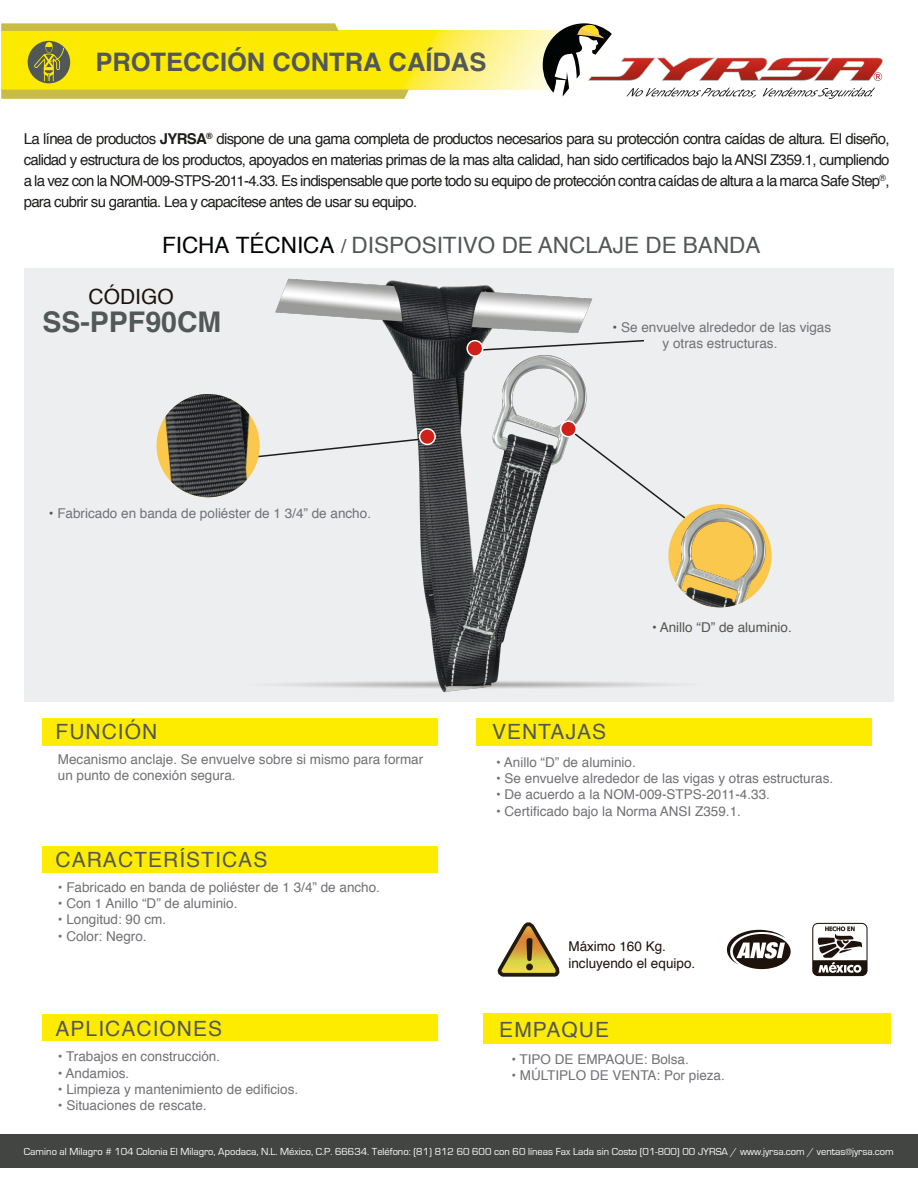
<style>
.page{position:relative;width:918px;height:1188px;background:#fff}
.page>*{position:absolute;margin:0;border:0;box-sizing:border-box;transform-origin:0 0}
.t1{font:700 28.5px "Helvetica";color:#525758}
.t2{font:700 25.5px "Helvetica";color:#525758}
.t3{font:22.5px "Helvetica";color:#535758}
.t4{font:21px "Helvetica";letter-spacing:.05em;color:#525758}
.t5{font:21px "Helvetica";color:#1e120d}
.t6{font:15px/21px "Helvetica";letter-spacing:-.05em;color:#1e1d1c;text-align:justify}
.t7{font:13.5px/16.2px "Helvetica";color:#717176}
.t8{font:13.5px/16.2px "Helvetica";color:#1e120d}
.t9{font:13.5px "Helvetica";color:#545450}
.t10{font:10.5px "Eurostile";color:#fff}
.s1{font-weight:700}
.s2{color:#000402}
.s3{font-size:19.5px}
.s4{color:#545450}
</style>
<div class="page">
<div style="left:24px;top:268px;width:870px;height:434px;background:#edeef0"></div>
<img style="left:275px;top:278px;width:318px;height:415px">
<img style="left:275px;top:681px;width:396px;height:8px">
<div style="left:0;top:1135px;width:918px;height:33px;background:#434543"></div>
<div style="left:42px;top:718px;width:396px;height:28px;background:#feec00"></div>
<div style="left:476px;top:718px;width:396px;height:28px;background:#feec00"></div>
<div style="left:42px;top:846px;width:396px;height:27px;background:#feec00"></div>
<div style="left:42px;top:1014px;width:396px;height:27px;background:#feec00"></div>
<svg style="left:497px;top:922px;width:63px;height:55px"></svg>
<div style="left:526px;top:964px;width:7px;height:6px;background:#211a10;border-radius:50%"></div>
<svg style="left:812px;top:923px;width:56px;height:53px"></svg>
<svg style="left:727px;top:930px;width:64px;height:39px"></svg>
<div style="left:483px;top:1014px;width:408px;height:30px;background:#feec00"></div>
<svg style="left:1px;top:31px;width:542px;height:59px;background:#fceb20"></svg>
<svg style="left:28px;top:41px;width:42px;height:42px;background:#8c8939"></svg>
<svg style="left:1px;top:23px;width:338px;height:8px;background:#c9bf4f"></svg>
<svg style="left:1px;top:90px;width:408px;height:9px;background:#c8bd4b"></svg>
<svg style="left:543px;top:23px;width:340px;height:76px"></svg>
<svg style="left:566px;top:427px;width:119px;height:93px"></svg>
<div style="left:561px;top:421px;width:15px;height:16px;background:#d0201a;border-radius:50%"></div>
<div style="left:560px;top:420px;width:17px;height:17px;border:2px solid #fff;border-radius:50%"></div>
<img style="left:668px;top:504px;width:104px;height:103px;border-radius:52px">
<svg style="left:257px;top:438px;width:164px;height:26px"></svg>
<img style="left:157px;top:394px;width:103px;height:103px;border-radius:52px">
<div style="left:420px;top:429px;width:15px;height:15px;background:#d0201a;border-radius:50%"></div>
<div style="left:419px;top:428px;width:17px;height:17px;border:2px solid #fff;border-radius:50%"></div>
<svg style="left:474px;top:339px;width:170px;height:13px"></svg>
<div style="left:467px;top:341px;width:16px;height:15px;background:#d0201a;border-radius:50%"></div>
<div style="left:466px;top:340px;width:17px;height:17px;border:2px solid #fff;border-radius:50%"></div>
<h2 class="t2" style="left:95px;top:46px;width:392px">PROTECCIÓN CONTRA CAÍDAS</h2>
<p class="t6" style="left:24px;top:129px;width:868px">La línea de productos <span class="s1">JYRSA</span><sup>®</sup> dispone de una gama completa de productos necesarios para su protección contra caídas de altura. El diseño, calidad y estructura de los productos, apoyados en materias primas de la mas alta calidad, han sido certificados bajo la ANSI Z359.1, cumpliendo a la vez con la NOM-009-STPS-2011-4.33. Es indispensable que porte todo su equipo de protección contra caídas de altura a la marca Safe Step<sup>®</sup>, para cubrir su garantia. Lea y capacítese antes de usar su equipo.</p>
<h3 class="t3" style="left:162px;top:228px;width:600px"><span class="s2">FICHA TÉCNICA</span> <span class="s3">/</span> DISPOSITIVO DE ANCLAJE DE BANDA</h3>
<h3 class="t5" style="left:89px;top:280px;width:87px">CÓDIGO</h3>
<h1 class="t1" style="left:42px;top:304px;width:180px">SS-PPF90CM</h1>
<p class="t7" style="left:613px;top:319px;width:220px;text-align:center"><span class="s4">•</span> Se envuelve alrededor de las vigas y otras estructuras.</p>
<p class="t7" style="left:49px;top:506px;width:324px"><span class="s4">•</span> Fabricado en banda de poliéster de 1 3/4” de ancho.</p>
<h3 class="t4" style="left:55px;top:716px;width:103px">FUNCIÓN</h3>
<h3 class="t4" style="left:492px;top:716px;width:116px">VENTAJAS</h3>
<p class="t9" style="left:652px;top:617px;width:141px">• Anillo “D” de aluminio.</p>
<p class="t7" style="left:58px;top:752px;width:367px">Mecanismo anclaje. Se envuelve sobre si mismo para formar un punto de conexión segura.</p>
<h3 class="t4" style="left:55px;top:844px;width:213px">CARACTERÍSTICAS</h3>
<p class="t7" style="left:58px;top:880px;width:324px">• Fabricado en banda de poliéster de 1 3/4” de ancho.</p>
<p class="t7" style="left:58px;top:896px;width:181px">• Con 1 Anillo “D” de aluminio.</p>
<p class="t7" style="left:58px;top:912px;width:110px">• Longitud: 90 cm.</p>
<p class="t7" style="left:58px;top:928px;width:90px">• Color: Negro.</p>
<h3 class="t4" style="left:56px;top:1013px;width:168px">APLICACIONES</h3>
<p class="t7" style="left:58px;top:1049px;width:164px">• Trabajos en construcción.</p>
<p class="t7" style="left:58px;top:1065px;width:73px">• Andamios.</p>
<p class="t7" style="left:58px;top:1081px;width:242px">• Limpieza y mantenimiento de edificios.</p>
<p class="t7" style="left:58px;top:1098px;width:150px">• Situaciones de rescate.</p>
<p class="t7" style="left:496px;top:755px;width:141px">• Anillo “D” de aluminio.</p>
<p class="t7" style="left:496px;top:771px;width:339px">• Se envuelve alrededor de las vigas y otras estructuras.</p>
<p class="t7" style="left:496px;top:787px;width:275px">• De acuerdo a la NOM-009-STPS-2011-4.33.</p>
<p class="t7" style="left:496px;top:803px;width:246px">• Certificado bajo la Norma ANSI Z359.1.</p>
<p class="t8" style="left:568px;top:939px;width:128px">Máximo 160 Kg. incluyendo el equipo.</p>
<h3 class="t4" style="left:499px;top:1013px;width:111px">EMPAQUE</h3>
<p class="t7" style="left:511px;top:1052px;width:179px">• TIPO DE EMPAQUE: Bolsa.</p>
<p class="t7" style="left:511px;top:1068px;width:215px">• MÚLTIPLO DE VENTA: Por pieza.</p>
<p class="t10" style="left:24px;top:1146px;width:871px">Camino al Milagro # 104 Colonia El Milagro, Apodaca, N.L. México, C.P. 66634. Teléfono: (81) 812 60 600 con 60 líneas Fax Lada sin Costo (01-800) 00 JYRSA / www.jyrsa.com / ventas@jyrsa.com</p>
</div>
